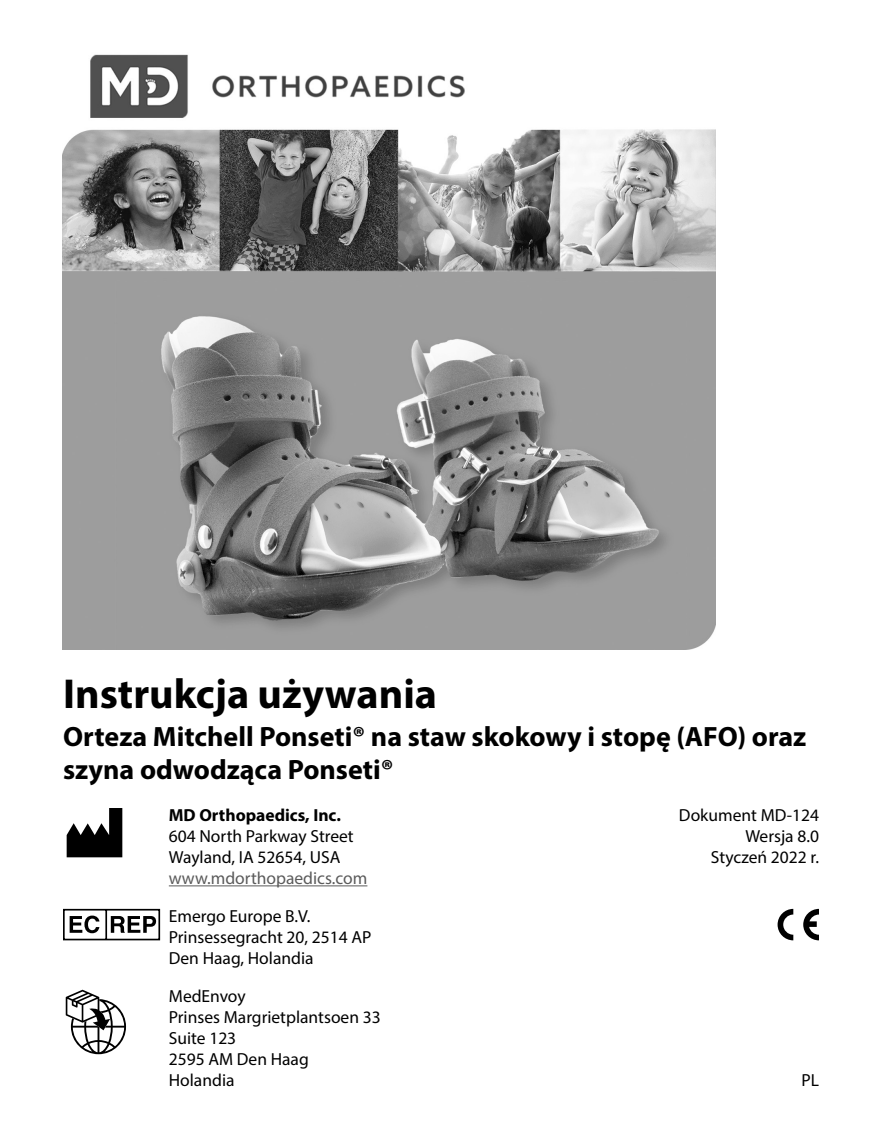
<style>
.page{position:relative;width:882px;height:1134px;background:#fff}
.page>*{position:absolute;margin:0;border:0;box-sizing:border-box;transform-origin:0 0}
.t1{font:700 42px "Myriad Pro";color:#000}
.t2{font:700 28px/33.6px "Myriad Pro";color:#000}
.t3{font:17.5px "Myriad Pro";color:#000}
.t4{font:17.5px "Myriad Pro";color:#5b5b5b}
.t5{font:700 17.5px "Myriad Pro";color:#000}
</style>
<div class="page">
<img style="left:62px;top:54px;width:653px;height:595px">
<svg style="left:67px;top:808px;width:55px;height:49px"></svg>
<hr style="left:169px;top:885px;width:198px;height:1px;background:#5b5b5b">
<svg style="left:63px;top:909px;width:97px;height:31px"></svg>
<svg style="left:778px;top:909px;width:15px;height:31px"></svg>
<svg style="left:803px;top:909px;width:16px;height:31px"></svg>
<svg style="left:65px;top:989px;width:61px;height:65px"></svg>
<p class="t1" style="left:63px;top:666px;width:376px">Instrukcja używania</p>
<p class="t2" style="left:63px;top:718px;width:745px">Orteza Mitchell Ponseti® na staw skokowy i stopę (AFO) oraz szyna odwodząca Ponseti®</p>
<p class="t5" style="left:169px;top:804px;width:174px">MD Orthopaedics, Inc.</p>
<p class="t3" style="left:169px;top:825px;width:186px">604 North Parkway Street</p>
<p class="t3" style="left:169px;top:846px;width:173px">Wayland, IA 52654, USA</p>
<p class="t4" style="left:169px;top:867px;width:200px">www.mdorthopaedics.com</p>
<p class="t3" style="left:679px;top:804px;width:142px">Dokument MD-124</p>
<p class="t3" style="left:745px;top:825px;width:75px">Wersja 8.0</p>
<p class="t3" style="left:711px;top:846px;width:110px">Styczeń 2022 r.</p>
<p class="t3" style="left:169px;top:905px;width:143px">Emergo Europe B.V.</p>
<p class="t3" style="left:169px;top:926px;width:204px">Prinsessegracht 20, 2514 AP</p>
<p class="t3" style="left:169px;top:947px;width:146px">Den Haag, Holandia</p>
<p class="t3" style="left:169px;top:985px;width:78px">MedEnvoy</p>
<p class="t3" style="left:169px;top:1006px;width:213px">Prinses Margrietplantsoen 33</p>
<p class="t3" style="left:169px;top:1027px;width:69px">Suite 123</p>
<p class="t3" style="left:169px;top:1048px;width:142px">2595 AM Den Haag</p>
<p class="t3" style="left:169px;top:1069px;width:67px">Holandia</p>
<p class="t3" style="left:801px;top:1069px;width:19px">PL</p>
</div>
